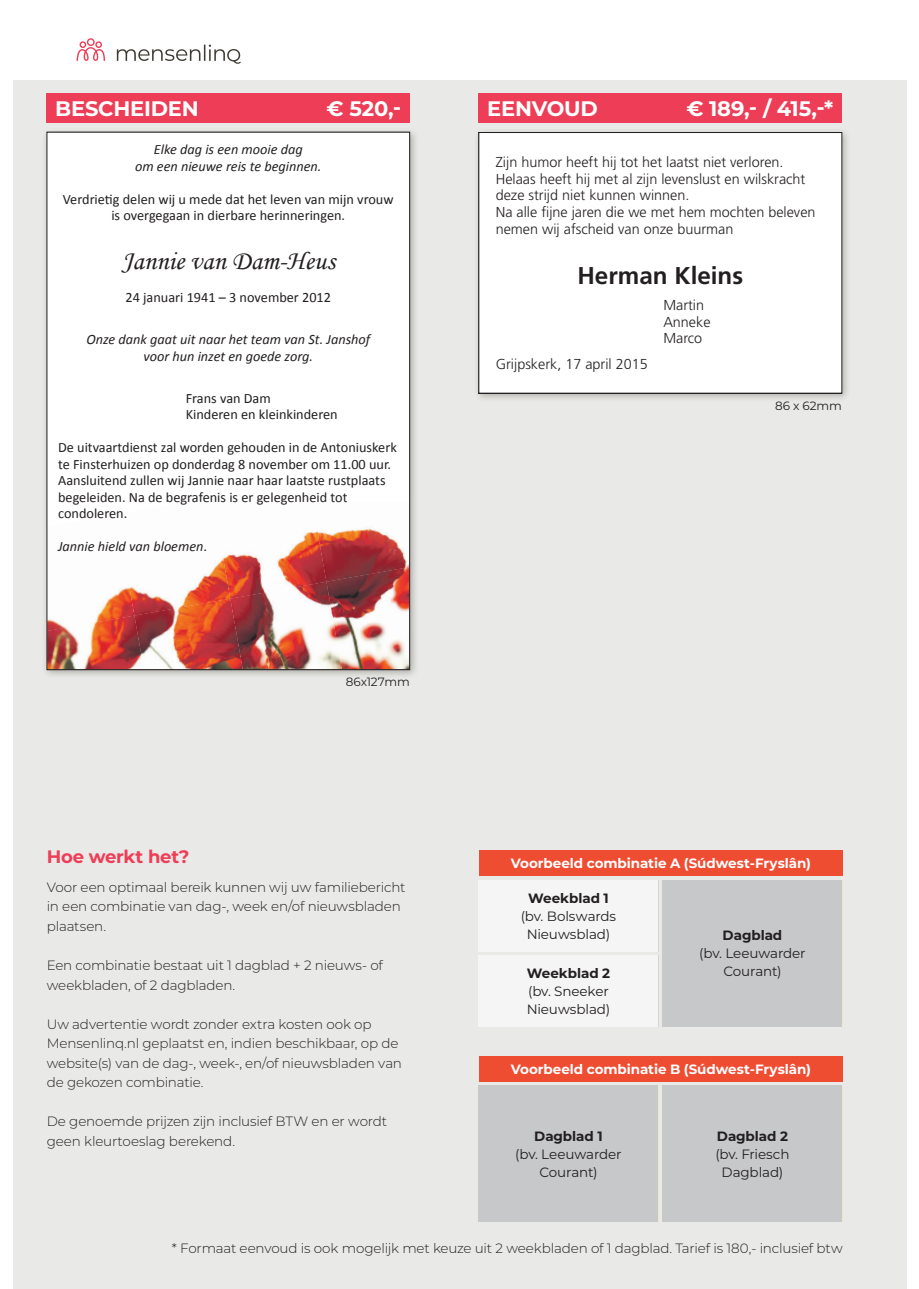
<style>
.page{position:relative;width:919px;height:1289px;background:#fff}
.page>*{position:absolute;margin:0;border:0;box-sizing:border-box;transform-origin:0 0}
.t1{font:27px "Monotype Corsiva";color:#231f20}
.t2{font:700 24.3px "Frutiger";color:#231f20}
.t3{font:700 21px "Montserrat";letter-spacing:-.01em;color:#fff}
.t4{font:700 18px "Montserrat";letter-spacing:-.01em;color:#ee3d56}
.t5{font:300 14.4px/16.6px "Frutiger";color:#231f20}
.t6{font:14.25px/16.5px "Calibri";color:#231f20}
.t7{font:italic 14.25px/16.5px "Calibri";color:#231f20;text-align:center}
.t8{font:300 13.5px/19.5px "Montserrat";letter-spacing:-.01em;color:#231f20}
.t9{font:13.5px/18px "Montserrat";letter-spacing:-.01em;color:#231f20;text-align:center}
.t10{font:700 13.5px "Montserrat";letter-spacing:-.005em;color:#fff}
.t11{font:700 13.5px "Montserrat";letter-spacing:-.005em;color:#231f20}
.t12{font:12px "Montserrat";letter-spacing:-.01em;color:#231f20}
.s1{font-style:normal}
</style>
<div class="page">
<div style="left:13px;top:81px;width:893px;height:1207px;background:#e9e9e7"></div>
<div style="left:42px;top:127px;width:377px;height:552px;background:#3e3c32;opacity:.35"></div>
<svg style="left:46px;top:132px;width:364px;height:538px;background:#f2e3e1"></svg>
<div style="left:474px;top:128px;width:377px;height:275px;background:#3e3c32;opacity:.35"></div>
<div style="left:480px;top:134px;width:360px;height:257px;background:#fff"></div>
<div style="left:478px;top:132px;width:364px;height:261px;border:1px solid #231f20"></div>
<div style="left:479px;top:1055px;width:363px;height:26px;background:#ef4d32"></div>
<div style="left:478px;top:1085px;width:180px;height:136px;background:#c7c8ca"></div>
<div style="left:662px;top:1085px;width:180px;height:136px;background:#c7c8ca"></div>
<div style="left:479px;top:850px;width:363px;height:25px;background:#ef4d32"></div>
<div style="left:478px;top:880px;width:180px;height:71px;background:#f5f5f6"></div>
<div style="left:662px;top:880px;width:180px;height:146px;background:#c7c8ca"></div>
<div style="left:478px;top:954px;width:180px;height:72px;background:#f5f5f6"></div>
<div style="left:47px;top:94px;width:363px;height:29px;background:#ee3d56"></div>
<div style="left:478px;top:94px;width:363px;height:29px;background:#ee3d56"></div>
<svg style="left:77px;top:38px;width:28px;height:23px"></svg>
<svg style="left:117px;top:45px;width:124px;height:19px"></svg>
<h3 class="t3" style="left:55px;top:93px;width:145px">BESCHEIDEN</h3>
<h3 class="t3" style="left:326px;top:93px;width:76px">€ 520,-</h3>
<p class="t7" style="left:135px;top:141px;width:188px">Elke dag is een mooie dag<br>om een nieuwe reis te beginnen.</p>
<p class="t6" style="left:63px;top:190px;width:332px;text-align:center">Verdrietig delen wij u mede dat het leven van mijn vrouw is overgegaan in dierbare herinneringen.</p>
<h1 class="t1" style="left:122px;top:244px;width:215px">Jannie van Dam-Heus</h1>
<p class="t6" style="left:125px;top:288px;width:207px">24 januari 1941 – 3 november 2012</p>
<p class="t7" style="left:86px;top:330px;width:285px">Onze dank gaat uit naar het team van St. Janshof voor hun inzet en goede zorg.</p>
<p class="t6" style="left:186px;top:389px;width:153px">Frans van Dam<br>Kinderen en kleinkinderen</p>
<p class="t6" style="left:58px;top:438px;width:340px">De uitvaartdienst zal worden gehouden in de Antoniuskerk te Finsterhuizen op donderdag 8 november om 11.00 uur.<br>Aansluitend zullen wij Jannie naar haar laatste rustplaats begeleiden. Na de begrafenis is er gelegenheid tot condoleren.</p>
<p class="t7" style="left:58px;top:537px;width:150px">Jannie hield van bloemen<span class="s1">.</span></p>
<p class="t12" style="left:345px;top:674px;width:66px">86x127mm</p>
<h3 class="t4" style="left:47px;top:843px;width:144px">Hoe werkt het?</h3>
<p class="t8" style="left:47px;top:877px;width:360px">Voor een optimaal bereik kunnen wij uw familiebericht in een combinatie van dag-, week en/of nieuwsbladen plaatsen.</p>
<p class="t8" style="left:47px;top:955px;width:338px">Een combinatie bestaat uit 1 dagblad + 2 nieuws- of weekbladen, of 2 dagbladen.</p>
<p class="t8" style="left:47px;top:1013px;width:357px">Uw advertentie wordt zonder extra kosten ook op Mensenlinq.nl geplaatst en, indien beschikbaar, op de website(s) van de dag-, week-, en/of nieuwsbladen van de gekozen combinatie.</p>
<p class="t8" style="left:47px;top:1111px;width:342px">De genoemde prijzen zijn inclusief BTW en er wordt geen kleurtoeslag berekend.</p>
<h3 class="t3" style="left:487px;top:93px;width:112px">EENVOUD</h3>
<h3 class="t3" style="left:686px;top:93px;width:148px">€ 189,- / 415,-*</h3>
<p class="t5" style="left:495px;top:154px;width:321px">Zijn humor heeft hij tot het laatst niet verloren.<br>Helaas heeft hij met al zijn levenslust en wilskracht deze strijd niet kunnen winnen.<br>Na alle fijne jaren die we met hem mochten beleven nemen wij afscheid van onze buurman</p>
<h2 class="t2" style="left:577px;top:261px;width:167px">Herman Kleins</h2>
<p class="t5" style="left:663px;top:297px;width:49px">Martin<br>Anneke<br>Marco</p>
<p class="t5" style="left:495px;top:356px;width:153px">Grijpskerk, 17 april 2015</p>
<p class="t12" style="left:775px;top:397px;width:68px">86 x 62mm</p>
<p class="t10" style="left:510px;top:853px;width:302px">Voorbeeld combinatie A (Súdwest-Fryslân)</p>
<p class="t11" style="left:528px;top:888px;width:82px">Weekblad 1</p>
<p class="t9" style="left:520px;top:906px;width:97px">(bv. Bolswards<br>Nieuwsblad)</p>
<p class="t11" style="left:722px;top:925px;width:61px">Dagblad</p>
<p class="t9" style="left:699px;top:943px;width:108px">(bv. Leeuwarder</p>
<p class="t11" style="left:526px;top:963px;width:85px">Weekblad 2</p>
<p class="t9" style="left:723px;top:961px;width:60px">Courant)</p>
<p class="t9" style="left:526px;top:981px;width:85px;text-align:left">(bv. Sneeker<br>Nieuwsblad)</p>
<p class="t10" style="left:510px;top:1059px;width:302px">Voorbeeld combinatie B (Súdwest-Fryslân)</p>
<p class="t11" style="left:534px;top:1126px;width:70px">Dagblad 1</p>
<p class="t9" style="left:515px;top:1144px;width:108px">(bv. Leeuwarder<br>Courant)</p>
<p class="t11" style="left:716px;top:1126px;width:73px">Dagblad 2</p>
<p class="t9" style="left:715px;top:1144px;width:76px">(bv. Friesch<br>Dagblad)</p>
<p class="t8" style="left:172px;top:1237px;width:672px">* Formaat eenvoud is ook mogelijk met keuze uit 2 weekbladen of 1 dagblad. Tarief is 180,- inclusief btw</p>
</div>
